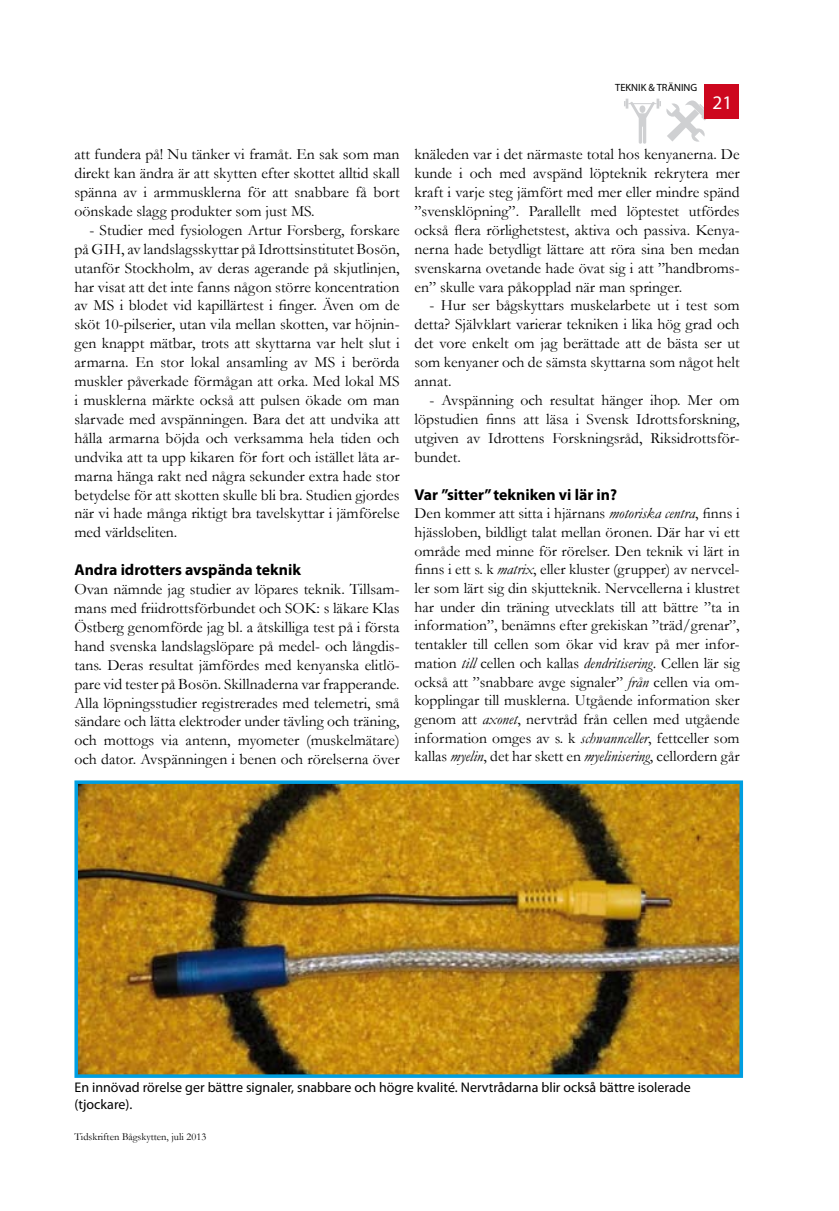
<style>
.page{position:relative;width:839px;height:1211px;background:#fff}
.page>*{position:absolute;margin:0;border:0;box-sizing:border-box;transform-origin:0 0}
.t1{font:19.25px "Myriad Pro";color:#fff}
.t2{font:15.75px/18.9px "Garamond";color:#000;text-align:justify}
.t3{font:700 15.75px "Myriad Pro";color:#000}
.t4{font:15.58px/18.7px "Garamond";color:#000;text-align:justify}
.t5{font:14px/16.8px "Myriad Pro";color:#000}
.t6{font:10.5px "Garamond";color:#000}
.t7{font:10.5px "Myriad Pro";color:#000}
.s1{font-style:italic}
</style>
<div class="page">
<div style="left:703px;top:84px;width:35px;height:35px;background:#cd071e"></div>
<img style="left:79px;top:785px;width:658px;height:287px">
<div style="left:74px;top:780px;width:668px;height:297px;border:4px solid #009ee0"></div>
<svg style="left:703px;top:98px;width:1px;height:21px"></svg>
<p class="t7" style="left:615px;top:81px;width:84px">TEKNIK &amp; TRÄNING</p>
<p class="t1" style="left:712px;top:90px;width:21px">21</p>
<p class="t2" style="left:74px;top:144px;width:326px">att fundera på! Nu tänker vi framåt. En sak som man direkt kan ändra är att skytten efter skottet alltid skall spänna av i armmusklerna för att snabbare få bort oönskade slagg produkter som just MS.</p>
<p class="t2" style="left:74px;top:220px;width:326px;text-indent:15px">- Studier med fysiologen Artur Forsberg, forskare på GIH, av landslagsskyttar på Idrottsinstitutet Bosön, utanför Stockholm, av deras agerande på skjutlinjen, har visat att det inte fanns någon större koncentration av MS i blodet vid kapillärtest i finger. Även om de sköt 10-pilserier, utan vila mellan skotten, var höjnin&shy;gen knappt mätbar, trots att skyttarna var helt slut i armarna. En stor lokal ansamling av MS i berörda muskler påverkade förmågan att orka. Med lokal MS i musklerna märkte också att pulsen ökade om man slarvade med avspänningen. Bara det att undvika att hålla armarna böjda och verksamma hela tiden och undvika att ta upp kikaren för fort och istället låta ar&shy;marna hänga rakt ned några sekunder extra hade stor betydelse för att skotten skulle bli bra. Studien gjordes när vi hade många riktigt bra tavelskyttar i jämförelse med världseliten.</p>
<p class="t3" style="left:74px;top:559px;width:228px">Andra idrotters avspända teknik</p>
<p class="t2" style="left:74px;top:579px;width:326px">Ovan nämnde jag studier av löpares teknik. Tillsam&shy;mans med friidrottsförbundet och SOK: s läkare Klas Östberg genomförde jag bl. a åtskilliga test på i första hand svenska landslagslöpare på medel- och långdis&shy;tans. Deras resultat jämfördes med kenyanska elitlö&shy;pare vid tester på Bosön. Skillnaderna var frapperande.<br>Alla löpningsstudier registrerades med telemetri, små sändare och lätta elektroder under tävling och träning, och mottogs via antenn, myometer (muskelmätare) och dator. Avspänningen i benen och rörelserna över</p>
<p class="t2" style="left:414px;top:144px;width:326px">knäleden var i det närmaste total hos kenyanerna. De kunde i och med avspänd löpteknik rekrytera mer kraft i varje steg jämfört med mer eller mindre spänd ”svensklöpning”. Parallellt med löptestet utfördes också flera rörlighetstest, aktiva och passiva. Kenya&shy;nerna hade betydligt lättare att röra sina ben medan svenskarna ovetande hade övat sig i att ”handbroms&shy;en” skulle vara påkopplad när man springer.</p>
<p class="t2" style="left:414px;top:296px;width:326px;text-indent:15px">- Hur ser bågskyttars muskelarbete ut i test som detta? Självklart varierar tekniken i lika hög grad och det vore enkelt om jag berättade att de bästa ser ut som kenyaner och de sämsta skyttarna som något helt annat.</p>
<p class="t2" style="left:414px;top:390px;width:326px;text-indent:15px">- Avspänning och resultat hänger ihop. Mer om löpstudien finns att läsa i Svensk Idrottsforskning, utgiven av Idrottens Forskningsråd, Riksidrottsför&shy;bundet.</p>
<p class="t3" style="left:414px;top:484px;width:204px">Var ”sitter” tekniken vi lär in?</p>
<p class="t4" style="left:414px;top:503px;width:326px">Den kommer att sitta i hjärnans <span class="s1">motoriska centra</span>, finns i hjässloben, bildligt talat mellan öronen. Där har vi ett område med minne för rörelser. Den teknik vi lärt in finns i ett s. k <span class="s1">matrix</span>, eller kluster (grupper) av nervcel&shy;ler som lärt sig din skjutteknik. Nervcellerna i klustret har under din träning utvecklats till att bättre ”ta in information”, benämns efter grekiskan ”träd/grenar”, tentakler till cellen som ökar vid krav på mer infor&shy;mation <span class="s1">till</span> cellen och kallas <span class="s1">dendritisering.</span> Cellen lär sig också att ”snabbare avge signaler” <span class="s1">från</span> cellen via om&shy;kopplingar till musklerna. Utgående information sker genom att <span class="s1">axonet</span>, nervtråd från cellen med utgående information omges av s. k <span class="s1">schwannceller</span>, fettceller som kallas <span class="s1">myelin</span>, det har skett en <span class="s1">myelinisering</span>, cellordern går</p>
<p class="t5" style="left:74px;top:1079px;width:617px">En innövad rörelse ger bättre signaler, snabbare och högre kvalité. Nervtrådarna blir också bättre isolerade (tjockare).</p>
<p class="t6" style="left:74px;top:1129px;width:133px">Tidskriften Bågskytten, juli 2013</p>
</div>
